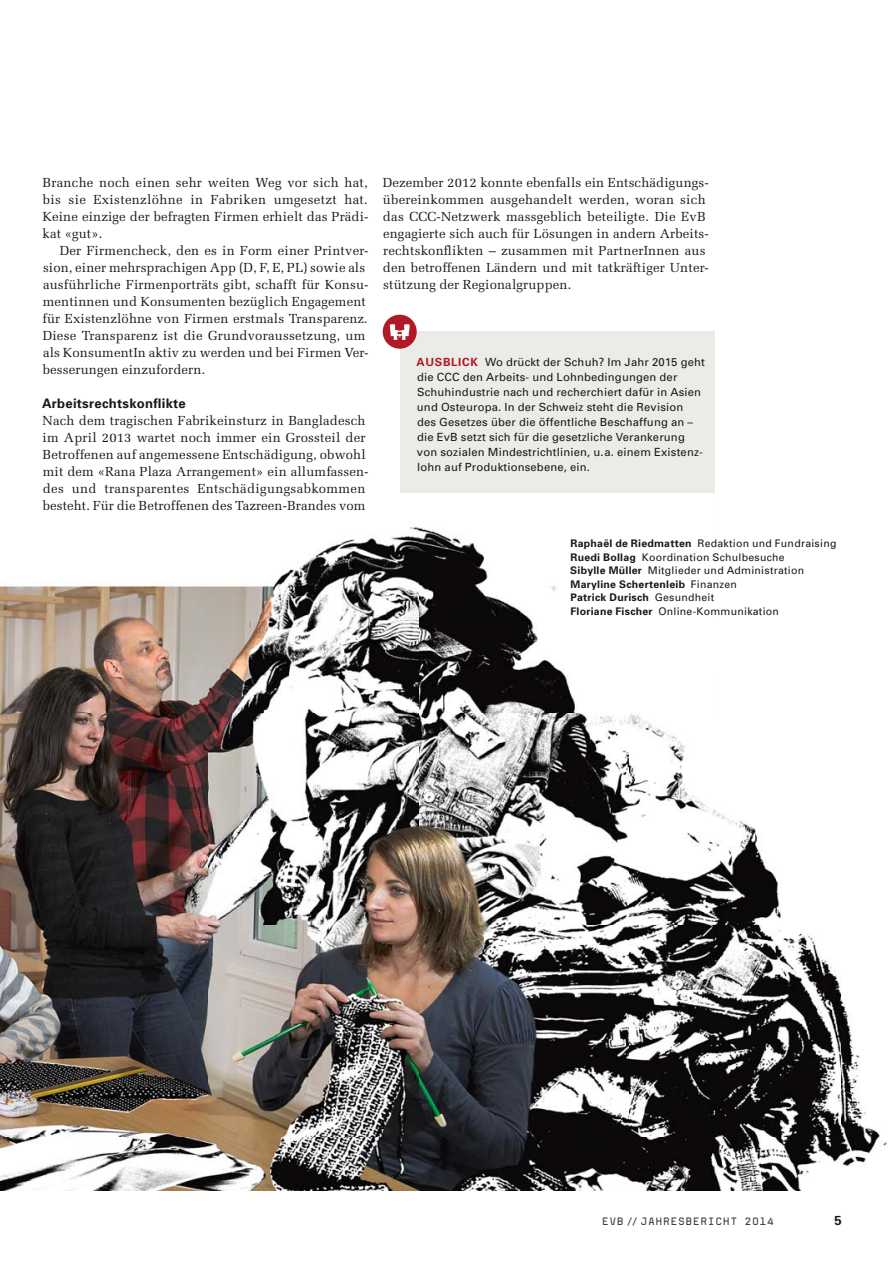
<style>
.page{position:relative;width:893px;height:1263px;background:#fff}
.page>*{position:absolute;margin:0;border:0;box-sizing:border-box;transform-origin:0 0}
.t1{font:13.2px/17px "Melior";letter-spacing:.01em;color:#1b1917}
.t2{font:700 13.2px "Univers";letter-spacing:.02em;color:#1b1917}
.t3{font:11.25px/15px "Univers";letter-spacing:.015em;color:#1b1917}
.t4{font:10.5px/13.5px "Univers";letter-spacing:.025em;color:#1b1917}
.t5{font:700 10.5px "Mono";letter-spacing:.05em;color:#444138}
.s1{font-weight:700;color:#b01928}
.s2{font-weight:700}
.s3{font-size:9.9px}
</style>
<div class="page">
<img style="left:0;top:526px;width:887px;height:665px">
<div style="left:400px;top:332px;width:314px;height:161px;background:#ebebe7"></div>
<div style="left:383px;top:315px;width:34px;height:34px;background:#b01928;border-radius:50%"></div>
<svg style="left:390px;top:324px;width:20px;height:16px"></svg>
<p class="t1" style="left:43px;top:175px;width:328px;text-align:justify">Branche noch einen sehr weiten Weg vor sich hat, bis sie Existenzlöhne in Fabriken umgesetzt hat.<br>Keine einzige der befragten Firmen erhielt das Prädi&shy;kat «gut».</p>
<p class="t1" style="left:43px;top:243px;width:328px;text-indent:17px">Der Firmencheck, den es in Form einer Printver&shy;sion, einer mehrsprachigen App (D, F, E, PL) sowie als ausführliche Firmenporträts gibt, schafft für Konsu&shy;mentinnen und Konsumenten bezüglich Engagement für Existenzlöhne von Firmen erstmals Transparenz.<br>Diese Transparenz ist die Grundvoraussetzung, um als KonsumentIn aktiv zu werden und bei Firmen Ver&shy;besserungen einzufordern.</p>
<p class="t2" style="left:42px;top:399px;width:145px">Arbeitsrechtskonflikte</p>
<p class="t1" style="left:43px;top:413px;width:328px">Nach dem tragischen Fabrikeinsturz in Bangladesch im April 2013 wartet noch immer ein Grossteil der Betroffenen auf angemessene Entschädigung, obwohl mit dem «Rana Plaza Arrangement» ein allumfassen&shy;des und transparentes Entschädigungsabkommen besteht. Für die Betroffenen des Tazreen-Brandes vom</p>
<p class="t1" style="left:383px;top:175px;width:327px">Dezember 2012 konnte ebenfalls ein Entschädigungs&shy;übereinkommen ausgehandelt werden, woran sich das CCC-Netzwerk massgeblich beteiligte. Die EvB engagierte sich auch für Lösungen in andern Arbeits&shy;rechtskonflikten – zusammen mit PartnerInnen aus den betroffenen Ländern und mit tatkräftiger Unter&shy;stützung der Regionalgruppen.</p>
<p class="t3" style="left:416px;top:355px;width:290px"><span class="s1">AUSBLICK</span> Wo drückt der Schuh? Im Jahr 2015 geht die CCC den Arbeits- und Lohnbedingungen der Schuhindustrie nach und re cherchiert dafür in Asien und Osteuropa. In der Schweiz steht die Revision<br>des Gesetzes über die öffentliche Beschaffung an – die EvB setzt sich für die gesetz liche Verankerung von sozialen Mindestricht linien, u. a. einem Existenz&shy;lohn auf Produktionsebene, ein.</p>
<p class="t4" style="left:570px;top:537px;width:268px"><span class="s2">Raphaël de Riedmatten</span> Redaktion und Fundraising <span class="s2">Ruedi Bollag</span> Koordination Schulbesuche<br><span class="s2">Sibylle Müller</span> Mitglieder und Administration <span class="s2">Maryline Schertenleib</span> Finanzen<br><span class="s2">Patrick Durisch</span> Gesundheit<br><span class="s2">Floriane Fischer</span> Online-Kommunikation</p>
<p class="t5" style="left:602px;top:1217px;width:174px">EVB <span class="s3">//</span> JAHRESBERICHT 2014</p>
<p class="t2" style="left:834px;top:1215px;width:9px">5</p>
</div>
